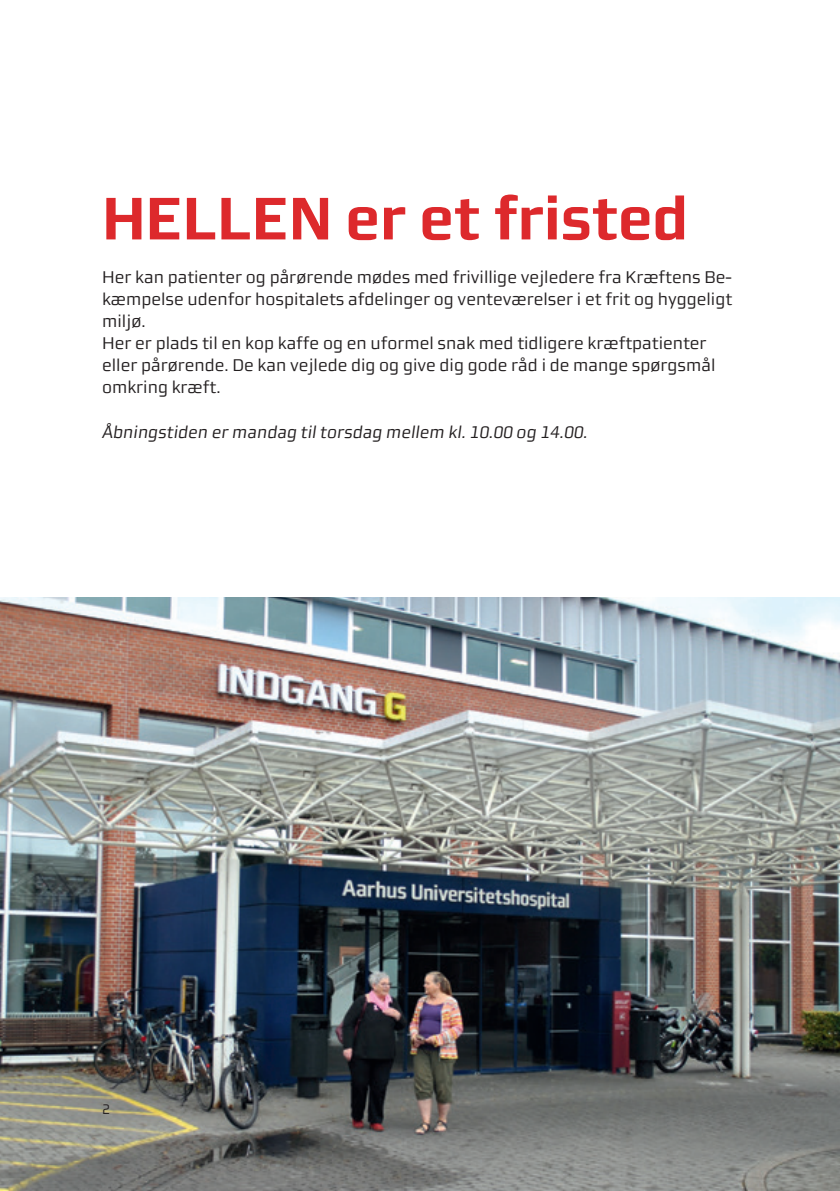
<style>
.page{position:relative;width:840px;height:1191px;background:#fff}
.page>*{position:absolute;margin:0;border:0;box-sizing:border-box;transform-origin:0 0}
.brødtekst{font:700 60px "midtsans";color:#dd292c}
.brødtekst-2{font:17px/22px "midtsans";color:#231f20;text-align:justify}
.brødtekst-3{font:italic 17px "midtsans";color:#231f20}
.t1{font:14px "midtsans";color:#231f20}
</style>
<div class="page">
<img style="left:0;top:597px;width:839px;height:594px">
<p class="brødtekst" style="left:102px;top:184px;width:587px">HELLEN er et fristed</p>
<p class="brødtekst-2" style="left:102px;top:266px;width:631px">Her kan patienter og pårørende mødes med frivillige vejledere fra Kræftens Be&shy;kæmpelse udenfor hospitalets afdelinger og venteværelser i et frit og hyggeligt miljø.</p>
<p class="brødtekst-2" style="left:102px;top:332px;width:614px;text-align:left">Her er plads til en kop kaffe og en uformel snak med tidligere kræftpatienter eller pårørende. De kan vejlede dig og give dig gode råd i de mange spørgsmål omkring kræft.</p>
<p class="brødtekst-3" style="left:102px;top:422px;width:487px">Åbningstiden er mandag til torsdag mellem kl. 10.00 og 14.00.</p>
<p class="t1" style="left:102px;top:1101px;width:10px">2</p>
</div>
